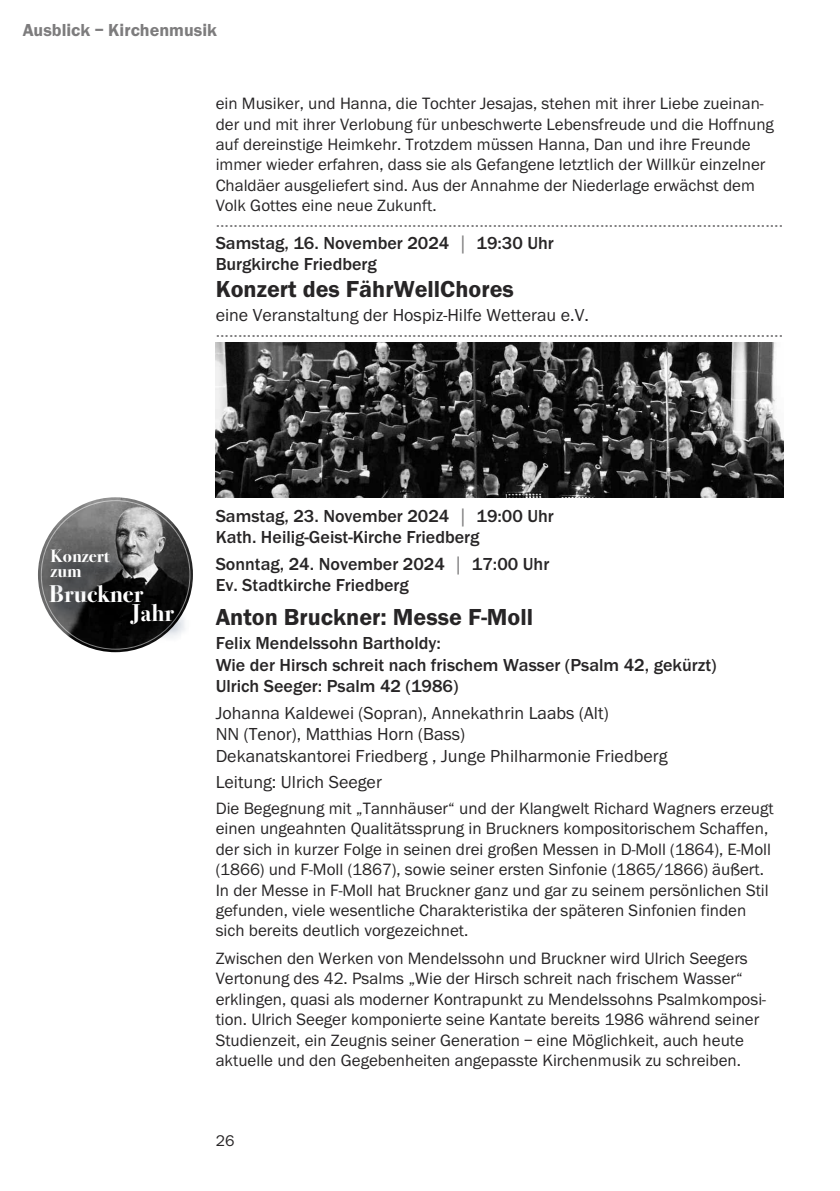
<style>
.page{position:relative;width:840px;height:1191px;background:#fff}
.page>*{position:absolute;margin:0;border:0;box-sizing:border-box;transform-origin:0 0}
.t1{font:700 24.4px/19.6px "Bodoni Svty Two OSITCTT";color:#fff}
.t2{font:600 24px "Franklin Gothic";color:#272526}
.t3{font:18px/21.6px "Franklin Gothic";color:#7d7c7d}
.t4{font:500 18px/21.6px "Franklin Gothic";color:#272526}
.t5{font:18px/21.6px "Franklin Gothic";color:#272526}
.t6{font:600 18px "Franklin Gothic";color:#7d7c7d}
.t7{font:700 18px/15.4px "Bodoni Svty Two OSITCTT";color:#fff}
.t8{font:17px/20.4px "Franklin Gothic";color:#272526}
.t9{font:16px "Franklin Gothic";color:#272526}
.s1{font-weight:500;color:#272526}
.s2{font-weight:400;color:#7d7c7d}
</style>
<div class="page">
<img style="left:215px;top:342px;width:567px;height:155px">
<img style="left:38px;top:497px;width:155px;height:155px;border-radius:50%">
<img style="left:48px;top:571px;width:145px;height:82px">
<img style="left:38px;top:537px;width:113px;height:61px">
<img style="left:40px;top:552px;width:103px;height:62px">
<p class="t6" style="left:23px;top:19px;width:196px">Ausblick – Kirchenmusik</p>
<p class="t8" style="left:215px;top:93px;width:559px">ein Musiker, und Hanna, die Tochter Jesajas, stehen mit ihrer Liebe zueinan&shy;der und mit ihrer Verlobung für unbeschwerte Lebensfreude und die Hoffnung auf dereinstige Heimkehr. Trotzdem müssen Hanna, Dan und ihre Freunde immer wieder erfahren, dass sie als Gefangene letztlich der Willkür einzelner Chaldäer ausgeliefert sind. Aus der Annahme der Niederlage erwächst dem Volk Gottes eine neue Zukunft.</p>
<p class="t3" style="left:215px;top:210px;width:568px">...............................................................................................................................<br><span class="s1">Samstag, 16. November 2024</span> | <span class="s1">19:30 Uhr<br>Burgkirche Friedberg</span></p>
<h2 class="t2" style="left:215px;top:274px;width:299px">Konzert des FährWellChores</h2>
<p class="t5" style="left:215px;top:304px;width:374px">eine Veranstaltung der Hospiz-Hilfe Wetterau e.V.</p>
<p class="t3" style="left:215px;top:320px;width:568px">...............................................................................................................................</p>
<p class="t7" style="left:50px;top:548px;width:61px">Konzert zum</p>
<h1 class="t1" style="left:130px;top:584px;width:45px;text-indent:-81px">Bruckner<br>Jahr</h1>
<p class="t4" style="left:215px;top:505px;width:339px">Samstag, 23. November 2024 <span class="s2">|</span> 19:00 Uhr<br>Kath. Heilig-Geist-Kirche Friedberg</p>
<p class="t4" style="left:215px;top:553px;width:335px">Sonntag, 24. November 2024 <span class="s2">|</span> 17:00 Uhr<br>Ev. Stadtkirche Friedberg</p>
<h2 class="t2" style="left:215px;top:602px;width:319px">Anton Bruckner: Messe F-Moll</h2>
<p class="t4" style="left:215px;top:632px;width:502px">Felix Mendelssohn Bartholdy:<br>Wie der Hirsch schreit nach frischem Wasser (Psalm 42, gekürzt)<br>Ulrich Seeger: Psalm 42 (1986)</p>
<p class="t5" style="left:215px;top:701px;width:453px">Johanna Kaldewei (Sopran), Annekathrin Laabs (Alt)<br>NN (Tenor), Matthias Horn (Bass)<br>Dekanatskantorei Friedberg , Junge Philharmonie Friedberg</p>
<p class="t5" style="left:215px;top:771px;width:168px">Leitung: Ulrich Seeger</p>
<p class="t8" style="left:215px;top:798px;width:559px">Die Begegnung mit „Tannhäuser“ und der Klangwelt Richard Wagners erzeugt einen ungeahnten Qualitätssprung in Bruckners kompositorischem Schaffen, der sich in kurzer Folge in seinen drei großen Messen in D-Moll (1864), E-Moll (1866) und F-Moll (1867), sowie seiner ersten Sinfonie (1865/1866) äußert.<br>In der Messe in F-Moll hat Bruckner ganz und gar zu seinem persönlichen Stil gefunden, viele wesentliche Charakteristika der späteren Sinfonien finden sich bereits deutlich vorgezeichnet.</p>
<p class="t8" style="left:215px;top:948px;width:551px">Zwischen den Werken von Mendelssohn und Bruckner wird Ulrich Seegers Vertonung des 42. Psalms „Wie der Hirsch schreit nach frischem Wasser“ erklingen, quasi als moderner Kontrapunkt zu Mendelssohns Psalmkomposi&shy;tion. Ulrich Seeger komponierte seine Kantate bereits 1986 während seiner Studienzeit, ein Zeugnis seiner Generation – eine Möglichkeit, auch heute aktuelle und den Gegebenheiten angepasste Kirchenmusik zu schreiben.</p>
<p class="t9" style="left:215px;top:1131px;width:20px">26</p>
</div>
